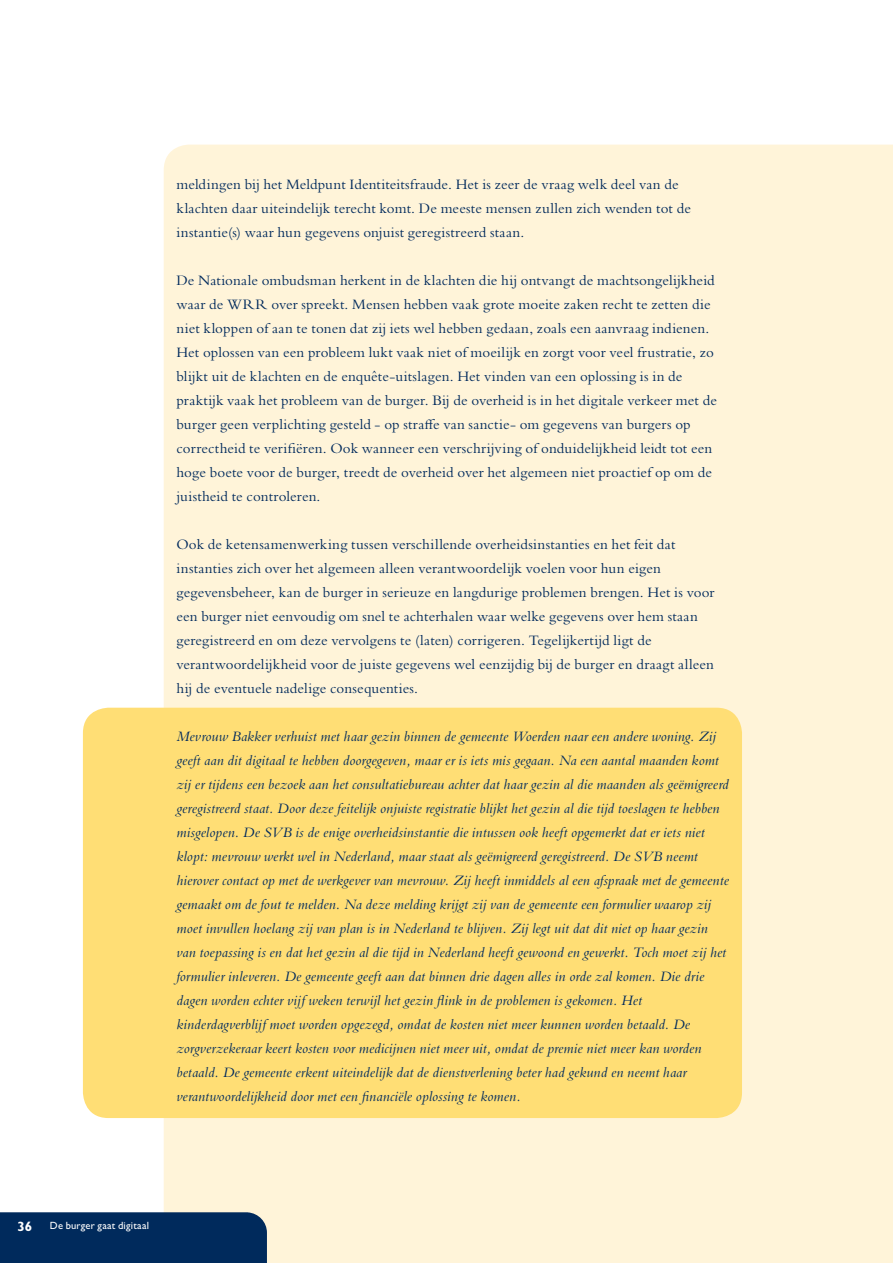
<style>
.page{position:relative;width:893px;height:1263px;background:#fff}
.page>*{position:absolute;margin:0;border:0;box-sizing:border-box;transform-origin:0 0}
.t1{font:15px/24px "Bembo Std";letter-spacing:.01em;color:#002a5c}
.t2{font:italic 15px/24px "Bembo Std";letter-spacing:.01em;color:#002a5c}
.t3{font:700 13.5px "Gill Sans MT Pro";color:#fff}
.t4{font:500 10.5px "Gill Sans MT Pro";letter-spacing:.02em;color:#fff}
</style>
<div class="page">
<div style="left:164px;top:145px;width:729px;height:1118px;background:#fff4d9"></div>
<div style="left:0;top:1212px;width:267px;height:51px;background:#002a5c"></div>
<div style="left:83px;top:708px;width:659px;height:410px;background:#ffde75;border-radius:26px"></div>
<p class="t1" style="left:176px;top:172px;width:516px">meldingen bij het Meldpunt Identiteitsfraude. Het is zeer de vraag welk deel van de klachten daar uiteindelijk terecht komt. De meeste mensen zullen zich wenden tot de instantie(s) waar hun gegevens onjuist geregistreerd staan.</p>
<p class="t1" style="left:176px;top:268px;width:542px">De Nationale ombudsman herkent in de klachten die hij ontvangt de machtsongelijkheid waar de WRR over spreekt. Mensen hebben vaak grote moeite zaken recht te zetten die niet kloppen of aan te tonen dat zij iets wel hebben gedaan, zoals een aanvraag indienen.<br>Het oplossen van een probleem lukt vaak niet of moeilijk en zorgt voor veel frustratie, zo blijkt uit de klachten en de enquête-uitslagen. Het vinden van een oplossing is in de praktijk vaak het probleem van de burger. Bij de overheid is in het digitale verkeer met de burger geen verplichting gesteld - op straffe van sanctie- om gegevens van burgers op correctheid te verifiëren. Ook wanneer een verschrijving of onduidelijkheid leidt tot een hoge boete voor de burger, treedt de overheid over het algemeen niet proactief op om de juistheid te controleren.</p>
<p class="t1" style="left:176px;top:532px;width:540px">Ook de ketensamenwerking tussen verschillende overheidsinstanties en het feit dat instanties zich over het algemeen alleen verantwoordelijk voelen voor hun eigen gegevensbeheer, kan de burger in serieuze en langdurige problemen brengen. Het is voor een burger niet eenvoudig om snel te achterhalen waar welke gegevens over hem staan geregistreerd en om deze vervolgens te (laten) corrigeren. Tegelijkertijd ligt de verantwoordelijkheid voor de juiste gegevens wel eenzijdig bij de burger en draagt alleen hij de eventuele nadelige consequenties.</p>
<p class="t2" style="left:176px;top:724px;width:554px">Mevrouw Bakker verhuist met haar gezin binnen de gemeente Woerden naar een andere woning. Zij geeft aan dit digitaal te hebben doorgegeven, maar er is iets mis gegaan. Na een aantal maanden komt zij er tijdens een bezoek aan het consultatiebureau achter dat haar gezin al die maanden als geëmigreerd geregistreerd staat. Door deze feitelijk onjuiste registratie blijkt het gezin al die tijd toeslagen te hebben misgelopen. De SVB is de enige overheidsinstantie die intussen ook heeft opgemerkt dat er iets niet klopt: mevrouw werkt wel in Nederland, maar staat als geëmigreerd geregistreerd. De SVB neemt hierover contact op met de werkgever van mevrouw. Zij heeft inmiddels al een afspraak met de gemeente gemaakt om de fout te melden. Na deze melding krijgt zij van de gemeente een formulier waarop zij moet invullen hoelang zij van plan is in Nederland te blijven. Zij legt uit dat dit niet op haar gezin van toepassing is en dat het gezin al die tijd in Nederland heeft gewoond en gewerkt. Toch moet zij het formulier inleveren. De gemeente geeft aan dat binnen drie dagen alles in orde zal komen. Die drie dagen worden echter vijf weken terwijl het gezin flink in de problemen is gekomen. Het kinderdagverblijf moet worden opgezegd, omdat de kosten niet meer kunnen worden betaald. De zorgverzekeraar keert kosten voor medicijnen niet meer uit, omdat de premie niet meer kan worden betaald. De gemeente erkent uiteindelijk dat de dienstverlening beter had gekund en neemt haar verantwoordelijkheid door met een financiële oplossing te komen.</p>
<p class="t3" style="left:18px;top:1218px;width:16px">36</p>
<p class="t4" style="left:50px;top:1219px;width:144px">Komt een kind b j de buurvrouw</p>
<p class="t4" style="left:50px;top:1219px;width:101px">De burger gaat digitaal</p>
</div>
